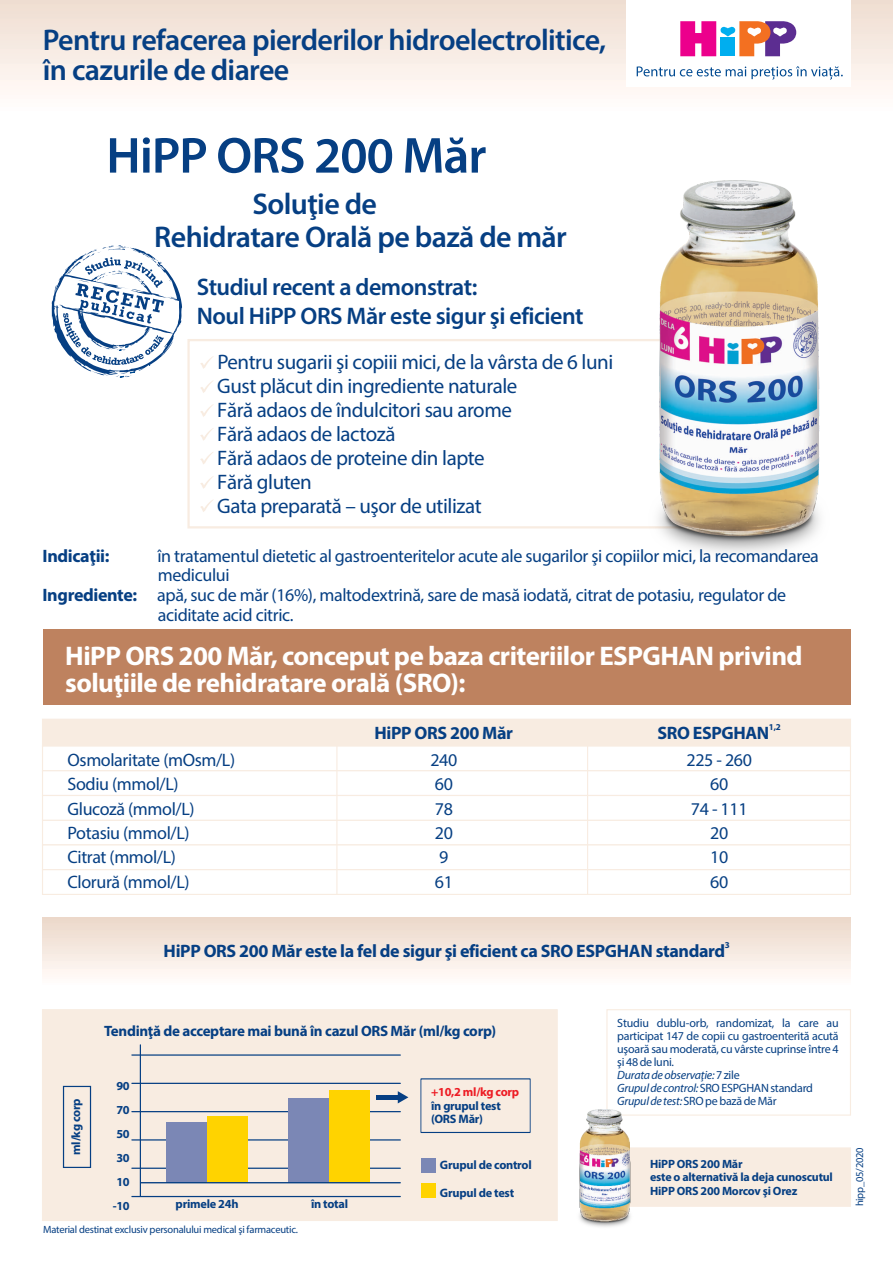
<style>
.page{position:relative;width:893px;height:1263px;background:#fff}
.page>*{position:absolute;margin:0;border:0;box-sizing:border-box;transform-origin:0 0}
.t1{font:600 51px "Myriad Pro";letter-spacing:-.02em;color:#063f83}
.t2{font:600 30px/33px "Myriad Pro";letter-spacing:-.02em;color:#063f83}
.t3{font:700 27px/26.7px "Myriad Pro";letter-spacing:-.02em;color:#fff}
.t4{font:600 24px/29.4px "Myriad Pro";letter-spacing:-.02em;color:#063f83}
.t5{font:21px/24px "Myriad Pro";letter-spacing:-.02em;color:#063f83}
.t6{font:18px/24.5px "Myriad Pro";letter-spacing:-.02em;color:#063f83}
.t7{font:700 18px "Myriad Pro";letter-spacing:-.02em;color:#063f83}
.t8{font:700 15px "Myriad Pro";letter-spacing:-.02em;color:#063f83}
.t9{font:700 12.3px/23.9px "Myriad Pro";letter-spacing:-.02em;color:#063f83;text-align:center}
.t10{font:700 12.3px "Myriad Pro";letter-spacing:-.02em;color:#ed1c24}
.t11{font:12px/13px "Myriad Pro";letter-spacing:-.02em;color:#063f83}
.t12{font:700 12px/13.4px "Myriad Pro";letter-spacing:-.02em;color:#063f83}
.t13{font:10.5px "Myriad Pro";letter-spacing:-.02em;color:#063f83}
.t14{font:700 9px "Myriad Pro";color:#063f83}
.s1{font-weight:700}
.s2{font-style:italic}
</style>
<div class="page">
<div style="left:187px;top:339px;width:549px;height:189px;border:2px solid #f8ece1"></div>
<img style="left:648px;top:181px;width:172px;height:372px">
<div style="left:0;top:0;width:893px;height:113px;background:linear-gradient(to bottom,#efddd0,#fffefd)"></div>
<svg style="left:606px;top:1009px;width:245px;height:107px"></svg>
<div style="left:43px;top:629px;width:807px;height:75px;background:#be825f"></div>
<svg style="left:200px;top:356px;width:14px;height:13px"></svg>
<svg style="left:200px;top:404px;width:14px;height:13px"></svg>
<svg style="left:200px;top:428px;width:14px;height:13px"></svg>
<svg style="left:200px;top:452px;width:13px;height:12px"></svg>
<svg style="left:200px;top:476px;width:14px;height:13px"></svg>
<svg style="left:200px;top:500px;width:13px;height:12px"></svg>
<svg style="left:201px;top:380px;width:13px;height:13px"></svg>
<svg style="left:42px;top:719px;width:809px;height:176px"></svg>
<hr style="left:336px;top:746px;width:1px;height:148px;background:#f8ece1">
<hr style="left:587px;top:746px;width:1px;height:148px;background:#f8ece1">
<div style="left:42px;top:1009px;width:516px;height:212px;background:#f8ece1"></div>
<div style="left:421px;top:1078px;width:109px;height:55px;border:1px solid #063f83"></div>
<div style="left:376px;top:1095px;width:23px;height:5px;background:#063f83"></div>
<svg style="left:398px;top:1091px;width:10px;height:12px"></svg>
<div style="left:63px;top:1086px;width:28px;height:82px;border:1px solid #063f83"></div>
<hr style="left:140px;top:1045px;width:1px;height:151px;background:#063f83">
<hr style="left:132px;top:1196px;width:268px;height:1px;background:#063f83">
<hr style="left:132px;top:1168px;width:268px;height:1px;background:#063f83">
<hr style="left:132px;top:1140px;width:268px;height:1px;background:#063f83">
<hr style="left:132px;top:1111px;width:268px;height:1px;background:#063f83">
<hr style="left:132px;top:1083px;width:268px;height:1px;background:#063f83">
<hr style="left:132px;top:1055px;width:268px;height:1px;background:#063f83">
<div style="left:166px;top:1122px;width:41px;height:61px;background:#7b87b5"></div>
<div style="left:207px;top:1116px;width:41px;height:67px;background:#ffd300"></div>
<div style="left:288px;top:1099px;width:41px;height:84px;background:#7b87b5"></div>
<div style="left:329px;top:1090px;width:41px;height:93px;background:#ffd300"></div>
<div style="left:421px;top:1158px;width:14px;height:14px;background:#7b87b5"></div>
<div style="left:421px;top:1183px;width:14px;height:14px;background:#ffd300"></div>
<hr style="left:140px;top:1182px;width:260px;height:1px;background:#063f83">
<div style="left:43px;top:917px;width:807px;height:69px;background:linear-gradient(to bottom,#ebd7c8,#fffefc)"></div>
<div style="left:633px;top:1147px;width:218px;height:60px;background:#f8ece1"></div>
<svg style="left:52px;top:245px;width:130px;height:132px"></svg>
<div style="left:626px;top:0;width:224px;height:87px;background:#fff"></div>
<svg style="left:637px;top:66px;width:206px;height:14px"></svg>
<svg style="left:680px;top:21px;width:116px;height:35px"></svg>
<img style="left:579px;top:1109px;width:54px;height:118px">
<h2 class="t2" style="left:43px;top:28px;width:565px;line-height:29.4px">Pentru refacerea pierderilor hidroelectrolitice, în cazurile de diaree</h2>
<h1 class="t1" style="left:106px;top:134px;width:382px">HiPP ORS 200 Măr</h1>
<h2 class="t2" style="left:154px;top:190px;width:414px;text-indent:98px">Soluţie de<br>Rehidratare Orală pe bază de măr</h2>
<h3 class="t4" style="left:197px;top:274px;width:388px">Studiul recent a demonstrat:<br>Noul HiPP ORS Măr este sigur şi eficient</h3>
<p class="t5" style="left:217px;top:352px;width:397px">Pentru sugarii şi copiii mici, de la vârsta de 6 luni<br>Gust plăcut din ingrediente naturale<br>Fără adaos de îndulcitori sau arome<br>Fără adaos de lactoză<br>Fără adaos de proteine din lapte<br>Fără gluten<br>Gata preparată – uşor de utilizat</p>
<p class="t7" style="left:43px;top:548px;width:68px">Indicaţii:</p>
<p class="t6" style="left:157px;top:545px;width:663px">în tratamentul dietetic al gastroenteritelor acute ale sugarilor şi copiilor mici, la recomandarea</p>
<p class="t6" style="left:158px;top:564px;width:73px">medicului</p>
<p class="t6" style="left:42px;top:584px;width:745px"><span class="s1">Ingrediente:</span> apă, suc de măr (16%), maltodextrină, sare de masă iodată, citrat de potasiu, regulator de</p>
<p class="t6" style="left:158px;top:604px;width:137px">aciditate acid citric.</p>
<h3 class="t3" style="left:65px;top:645px;width:739px">HiPP ORS 200 Măr, conceput pe baza criteriilor ESPGHAN privind soluţiile de rehidratare orală (SRO):</h3>
<p class="t7" style="left:374px;top:725px;width:140px">HiPP ORS 200 Măr</p>
<p class="t14" style="left:769px;top:723px;width:13px">1,2</p>
<p class="t7" style="left:657px;top:725px;width:113px">SRO ESPGHAN</p>
<p class="t6" style="left:68px;top:749px;width:169px">Osmolaritate (mOsm/L)<br>Sodiu (mmol/L)<br>Glucoză (mmol/L)<br>Potasiu (mmol/L)<br>Citrat (mmol/L)<br>Clorură (mmol/L)</p>
<p class="t6" style="left:430px;top:749px;width:28px">240<br>60<br>78<br>20<br>9<br>61</p>
<p class="t6" style="left:686px;top:749px;width:67px;text-align:center">225 - 260<br>60<br>74 - 111<br>20<br>10<br>60</p>
<p class="t14" style="left:725px;top:941px;width:6px">3</p>
<p class="t7" style="left:164px;top:944px;width:563px">HiPP ORS 200 Măr este la fel de sigur şi eficient ca SRO ESPGHAN standard</p>
<p class="t9" style="left:65px;top:1155px;width:58px;rotate:-90deg">ml/kg corp</p>
<p class="t8" style="left:104px;top:1025px;width:394px">Tendinţă de acceptare mai bună în cazul ORS Măr (ml/kg corp)</p>
<p class="t9" style="left:113px;top:1075px;width:19px">90<br>70<br>50<br>30<br>10 -10</p>
<p class="t9" style="left:176px;top:1193px;width:64px">primele 24h</p>
<p class="t9" style="left:311px;top:1193px;width:39px">în total</p>
<p class="t10" style="left:431px;top:1087px;width:90px">+10,2 ml/kg corp</p>
<p class="t9" style="left:431px;top:1100px;width:71px;line-height:13.6px;text-align:left">în grupul test (ORS Măr)</p>
<p class="t9" style="left:440px;top:1154px;width:93px">Grupul de control</p>
<p class="t9" style="left:440px;top:1182px;width:76px">Grupul de test</p>
<p class="t13" style="left:43px;top:1225px;width:256px">Material destinat exclusiv personalului medical şi farmaceutic.</p>
<p class="t11" style="left:617px;top:1018px;width:223px">Studiu dublu-orb, randomizat, la care au participat 147 de copii cu gastroenterită acută uşoară sau moderată, cu vârste cuprinse între 4 şi 48 de luni.<br><span class="s2">Durata de observaţie:</span> 7 zile<br><span class="s2">Grupul de control:</span> SRO ESPGHAN standard <span class="s2">Grupul de test:</span> SRO pe bază de Măr</p>
<p class="t12" style="left:650px;top:1158px;width:184px">HiPP ORS 200 Măr<br>este o alternativă la deja cunoscutul<br>HiPP ORS 200 Morcov şi Orez</p>
<p class="t13" style="left:855px;top:1206px;width:60px;rotate:-90deg">hipp_05/2020</p>
</div>
